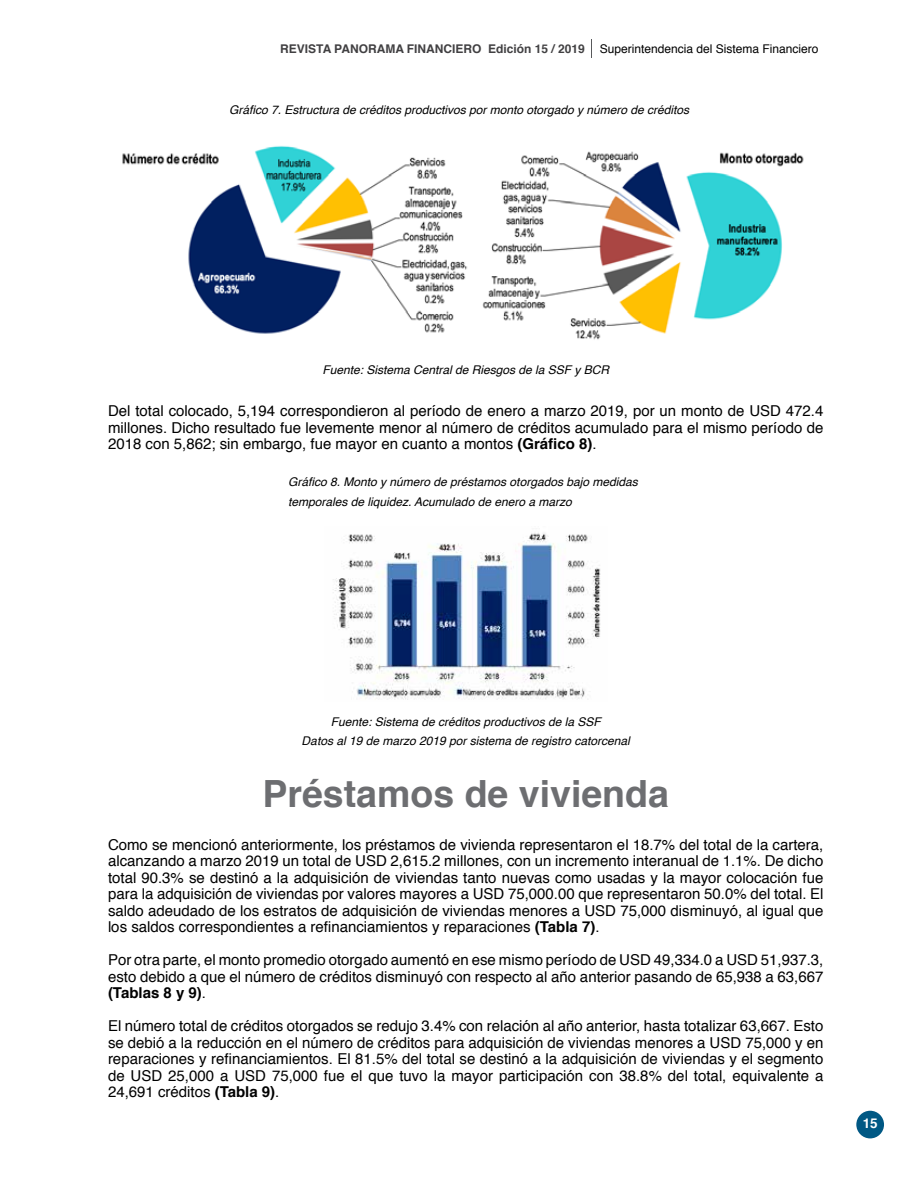
<style>
.page{position:relative;width:918px;height:1188px;background:#fff}
.page>*{position:absolute;margin:0;border:0;box-sizing:border-box;transform-origin:0 0}
.t1{font:700 37.5px "Helvetica";color:#6d6e71}
.t2{font:15px/16.5px "Helvetica";color:#000;text-align:justify}
.t3{font:700 13.5px "Helvetica";color:#fff}
.t4{font:italic 12px/19.5px "Helvetica";color:#000}
.t5{font:700 12px "Helvetica";color:#414042}
.s1{font-weight:400;color:#000}
.s2{font-weight:700}
</style>
<div class="page">
<div style="left:856px;top:1111px;width:28px;height:27px;background:#005884;border-radius:50%"></div>
<svg style="left:591px;top:39px;width:1px;height:18px"></svg>
<img style="left:122px;top:146px;width:682px;height:194px">
<img style="left:333px;top:533px;width:268px;height:167px">
<p class="t5" style="left:280px;top:39px;width:540px">REVISTA PANORAMA FINANCIERO Edición 15 / 2019 <span class="s1">Superintendencia del Sistema Financiero</span></p>
<p class="t4" style="left:229px;top:100px;width:462px">Gráfico 7. Estructura de créditos productivos por monto otorgado y número de créditos</p>
<p class="t4" style="left:322px;top:361px;width:288px">Fuente: Sistema Central de Riesgos de la SSF y BCR</p>
<p class="t2" style="left:108px;top:403px;width:717px">Del total colocado, 5,194 correspondieron al período de enero a marzo 2019, por un monto de USD 472.4 millones. Dicho resultado fue levemente menor al número de créditos acumulado para el mismo período de 2018 con 5,862; sin embargo, fue mayor en cuanto a montos <span class="s2">(Gráfico 8)</span>.</p>
<p class="t4" style="left:288px;top:472px;width:351px">Gráfico 8. Monto y número de préstamos otorgados bajo medidas temporales de liquidez. Acumulado de enero a marzo</p>
<p class="t4" style="left:302px;top:712px;width:330px;text-align:center">Fuente: Sistema de créditos productivos de la SSF<br>Datos al 19 de marzo 2019 por sistema de registro catorcenal</p>
<h1 class="t1" style="left:263px;top:764px;width:408px">Préstamos de vivienda</h1>
<p class="t2" style="left:108px;top:837px;width:717px">Como se mencionó anteriormente, los préstamos de vivienda representaron el 18.7% del total de la cartera, alcanzando a marzo 2019 un total de USD 2,615.2 millones, con un incremento interanual de 1.1%. De dicho total 90.3% se destinó a la adquisición de viviendas tanto nuevas como usadas y la mayor colocación fue para la adquisición de viviendas por valores mayores a USD 75,000.00 que representaron 50.0% del total. El saldo adeudado de los estratos de adquisición de viviendas menores a USD 75,000 disminuyó, al igual que los saldos correspondientes a refinanciamientos y reparaciones <span class="s2">(Tabla 7)</span>.</p>
<p class="t2" style="left:108px;top:952px;width:717px">Por otra parte, el monto promedio otorgado aumentó en ese mismo período de USD 49,334.0 a USD 51,937.3, esto debido a que el número de créditos disminuyó con respecto al año anterior pasando de 65,938 a 63,667 <span class="s2">(Tablas 8 y 9)</span>.</p>
<p class="t2" style="left:108px;top:1018px;width:717px">El número total de créditos otorgados se redujo 3.4% con relación al año anterior, hasta totalizar 63,667. Esto se debió a la reducción en el número de créditos para adquisición de viviendas menores a USD 75,000 y en reparaciones y refinanciamientos. El 81.5% del total se destinó a la adquisición de viviendas y el segmento de USD 25,000 a USD 75,000 fue el que tuvo la mayor participación con 38.8% del total, equivalente a 24,691 créditos <span class="s2">(Tabla 9)</span>.</p>
<p class="t3" style="left:863px;top:1113px;width:17px">15</p>
</div>
